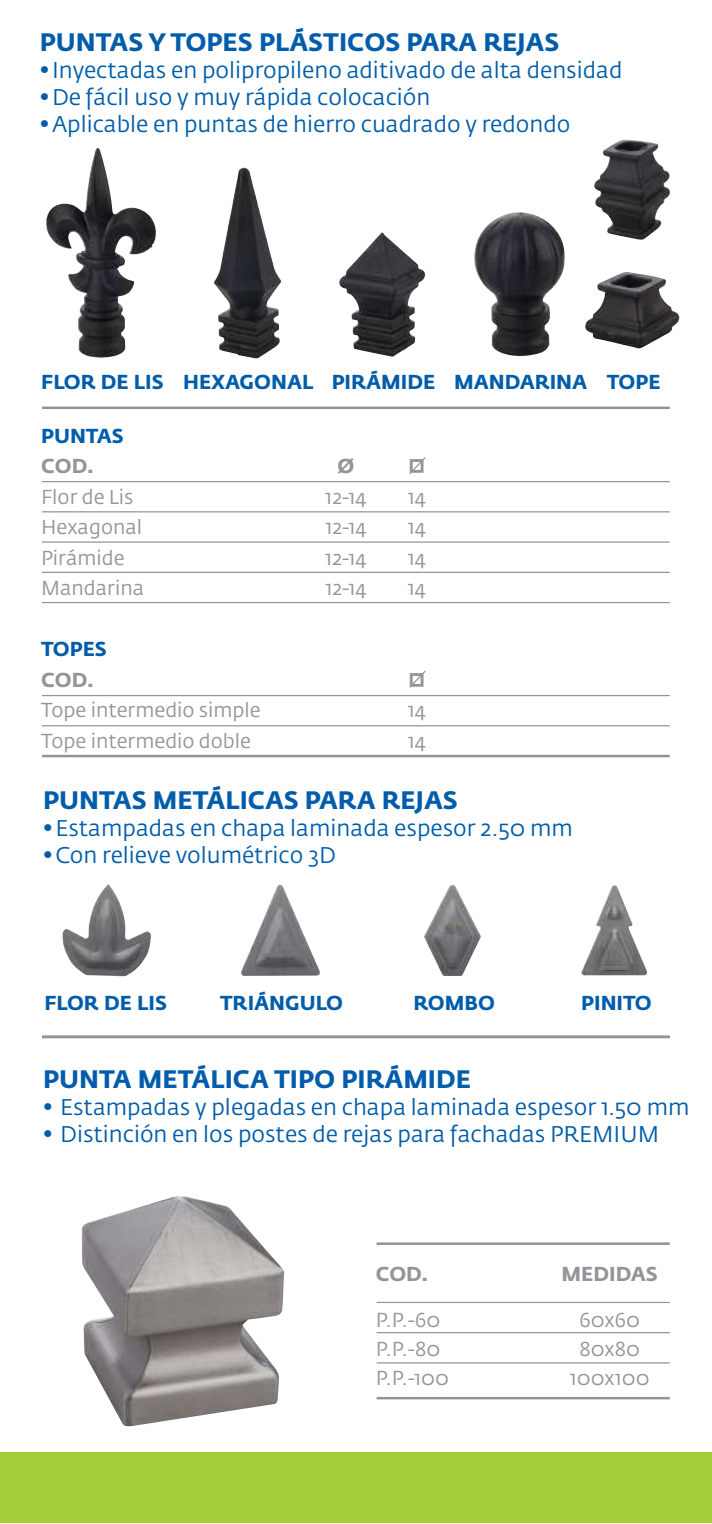
<style>
.page{position:relative;width:712px;height:1524px;background:#fff}
.page>*{position:absolute;margin:0;border:0;box-sizing:border-box;transform-origin:0 0}
.t1{font:700 25px "Fedra Sans Std";color:#015dab}
.t2{font:22.5px "Fedra Sans Std";color:#015dab}
.t3{font:20px "Fedra Sans Std";color:#939598}
.t4{font:700 20px "Fedra Sans Std";color:#015dab}
.t5{font:700 20px "Fedra Sans Std";color:#939598}
</style>
<div class="page">
<img style="left:46px;top:148px;width:110px;height:210px">
<img style="left:214px;top:168px;width:68px;height:191px">
<img style="left:339px;top:232px;width:86px;height:125px">
<img style="left:594px;top:139px;width:76px;height:101px">
<img style="left:585px;top:272px;width:94px;height:77px">
<img style="left:474px;top:212px;width:91px;height:145px">
<hr style="left:42px;top:406px;width:627px;height:3px;background:#919295">
<hr style="left:42px;top:481px;width:627px;height:1px;background:#939598">
<hr style="left:42px;top:511px;width:627px;height:1px;background:#939598">
<hr style="left:42px;top:541px;width:627px;height:2px;background:#939598">
<hr style="left:42px;top:572px;width:627px;height:1px;background:#939598">
<hr style="left:42px;top:602px;width:627px;height:1px;background:#939598">
<hr style="left:42px;top:695px;width:627px;height:1px;background:#939598">
<hr style="left:42px;top:725px;width:627px;height:1px;background:#939598">
<hr style="left:42px;top:755px;width:627px;height:2px;background:#919295">
<div style="left:0;top:1451px;width:712px;height:71px;background:#a6ce39"></div>
<svg style="left:409px;top:457px;width:17px;height:17px"></svg>
<svg style="left:409px;top:670px;width:17px;height:18px"></svg>
<img style="left:62px;top:884px;width:89px;height:92px">
<img style="left:241px;top:884px;width:79px;height:92px">
<img style="left:424px;top:884px;width:57px;height:92px">
<img style="left:581px;top:885px;width:66px;height:90px">
<hr style="left:376px;top:1242px;width:293px;height:3px;background:#919295">
<hr style="left:376px;top:1301px;width:293px;height:2px;background:#939598">
<hr style="left:376px;top:1332px;width:293px;height:1px;background:#939598">
<hr style="left:376px;top:1362px;width:293px;height:1px;background:#939598">
<hr style="left:376px;top:1396px;width:293px;height:3px;background:#939598">
<img style="left:82px;top:1196px;width:202px;height:230px">
<hr style="left:42px;top:1035px;width:627px;height:3px;background:#919295">
<p class="t1" style="left:40px;top:26px;width:521px">PUNTAS Y TOPES PLÁSTICOS PARA REJAS</p>
<p class="t2" style="left:40px;top:56px;width:584px"><sup>●</sup> Inyectadas en polipropileno aditivado de alta densidad</p>
<p class="t2" style="left:40px;top:83px;width:392px"><sup>●</sup> De fácil uso y muy rápida colocación</p>
<p class="t2" style="left:40px;top:110px;width:532px"><sup>●</sup> Aplicable en puntas de hierro cuadrado y redondo</p>
<p class="t4" style="left:41px;top:369px;width:621px">FLOR DE LIS HEXAGONAL PIRÁMIDE MANDARINA TOPE</p>
<p class="t4" style="left:41px;top:423px;width:84px">PUNTAS</p>
<p class="t5" style="left:41px;top:453px;width:54px">COD.</p>
<p class="t5" style="left:337px;top:453px;width:18px">Ø</p>
<p class="t5" style="left:409px;top:453px;width:17px">□</p>
<p class="t3" style="left:41px;top:484px;width:94px">Flor de Lis</p>
<p class="t3" style="left:325px;top:484px;width:43px">12-14</p>
<p class="t3" style="left:408px;top:484px;width:20px">14</p>
<p class="t3" style="left:41px;top:514px;width:103px">Hexagonal</p>
<p class="t3" style="left:325px;top:514px;width:43px">12-14</p>
<p class="t3" style="left:408px;top:514px;width:20px">14</p>
<p class="t3" style="left:41px;top:545px;width:85px">Pirámide</p>
<p class="t3" style="left:325px;top:545px;width:43px">12-14</p>
<p class="t3" style="left:408px;top:545px;width:20px">14</p>
<p class="t3" style="left:41px;top:575px;width:105px">Mandarina</p>
<p class="t3" style="left:325px;top:575px;width:43px">12-14</p>
<p class="t3" style="left:408px;top:575px;width:20px">14</p>
<p class="t4" style="left:41px;top:636px;width:67px">TOPES</p>
<p class="t5" style="left:41px;top:667px;width:54px">COD.</p>
<p class="t5" style="left:409px;top:667px;width:17px">□</p>
<p class="t3" style="left:41px;top:697px;width:221px">Tope intermedio simple</p>
<p class="t3" style="left:408px;top:697px;width:20px">14</p>
<p class="t3" style="left:41px;top:728px;width:211px">Tope intermedio doble</p>
<p class="t3" style="left:408px;top:728px;width:20px">14</p>
<p class="t1" style="left:43px;top:784px;width:416px">PUNTAS METÁLICAS PARA REJAS</p>
<p class="t2" style="left:43px;top:814px;width:531px"><sup>●</sup> Estampadas en chapa laminada espesor 2.50 mm</p>
<p class="t2" style="left:43px;top:841px;width:294px"><sup>●</sup> Con relieve volumétrico 3D</p>
<p class="t4" style="left:44px;top:990px;width:124px">FLOR DE LIS</p>
<p class="t4" style="left:220px;top:990px;width:125px">TRIÁNGULO</p>
<p class="t4" style="left:413px;top:990px;width:83px">ROMBO</p>
<p class="t4" style="left:581px;top:990px;width:72px">PINITO</p>
<p class="t1" style="left:43px;top:1064px;width:429px">PUNTA METÁLICA TIPO PIRÁMIDE</p>
<p class="t2" style="left:43px;top:1093px;width:647px"><sup>●</sup> Estampadas y plegadas en chapa laminada espesor 1.50 mm</p>
<p class="t2" style="left:43px;top:1120px;width:617px"><sup>●</sup> Distinción en los postes de rejas para fachadas PREMIUM</p>
<p class="t5" style="left:375px;top:1261px;width:54px">COD.</p>
<p class="t5" style="left:561px;top:1261px;width:98px">MEDIDAS</p>
<p class="t3" style="left:375px;top:1307px;width:66px">P.P.-60</p>
<p class="t3" style="left:579px;top:1307px;width:62px">60x60</p>
<p class="t3" style="left:375px;top:1336px;width:66px">P.P.-80</p>
<p class="t3" style="left:579px;top:1336px;width:62px">80x80</p>
<p class="t3" style="left:375px;top:1365px;width:75px">P.P.-100</p>
<p class="t3" style="left:569px;top:1365px;width:81px">100x100</p>
</div>
